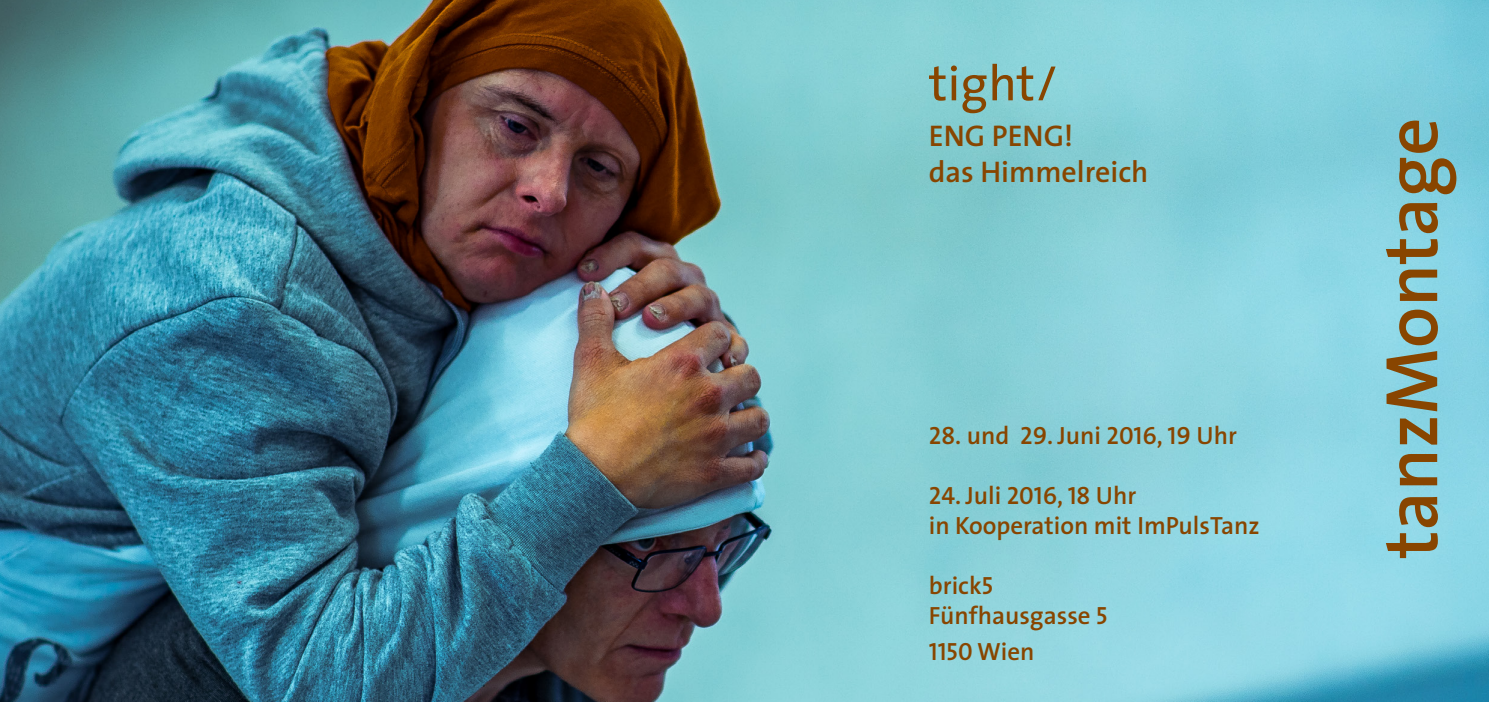
<style>
.page{position:relative;width:1489px;height:702px;background:#fff}
.page>*{position:absolute;margin:0;border:0;box-sizing:border-box;transform-origin:0 0}
.t1{font:600 75px "The Sans";color:#884500}
.t2{font:50px "The Sans";color:#884500}
.t3{font:600 30px "The Sans";color:#884500}
.t4{font:25px "The Sans Semi Bold Caps";color:#884500}
.t5{font:600 25px "The Sans";color:#884500}
.s1{font-family:"The Sans";font-weight:600}
.s2{font-family:"The Sans Semi Bold Caps";font-weight:400}
</style>
<div class="page">
<img style="left:0;top:0;width:1488px;height:702px">
<p class="t2" style="left:928px;top:42px;width:130px">tight/</p>
<p class="t3" style="left:928px;top:111px;width:146px">ENG PENG!</p>
<p class="t3" style="left:928px;top:147px;width:221px">das Himmelreich</p>
<p class="t4" style="left:928px;top:414px;width:309px">28. <span class="s1">und</span> 29. <span class="s1">Juni</span> 2016, 19 <span class="s1">Uhr</span></p>
<p class="t4" style="left:928px;top:474px;width:209px">24. <span class="s1">Juli</span> 2016, 18 <span class="s1">Uhr</span></p>
<p class="t5" style="left:928px;top:504px;width:332px">in Kooperation mit ImPulsTanz</p>
<p class="t5" style="left:928px;top:564px;width:66px">brick<span class="s2">5</span></p>
<p class="t5" style="left:928px;top:594px;width:180px">Fünfhausgasse <span class="s2">5</span></p>
<p class="t4" style="left:928px;top:630px;width:107px">1150 <span class="s1">Wien</span></p>
<p class="t1" style="left:1349px;top:558px;width:442px;rotate:-90deg">tanzMontage</p>
</div>
